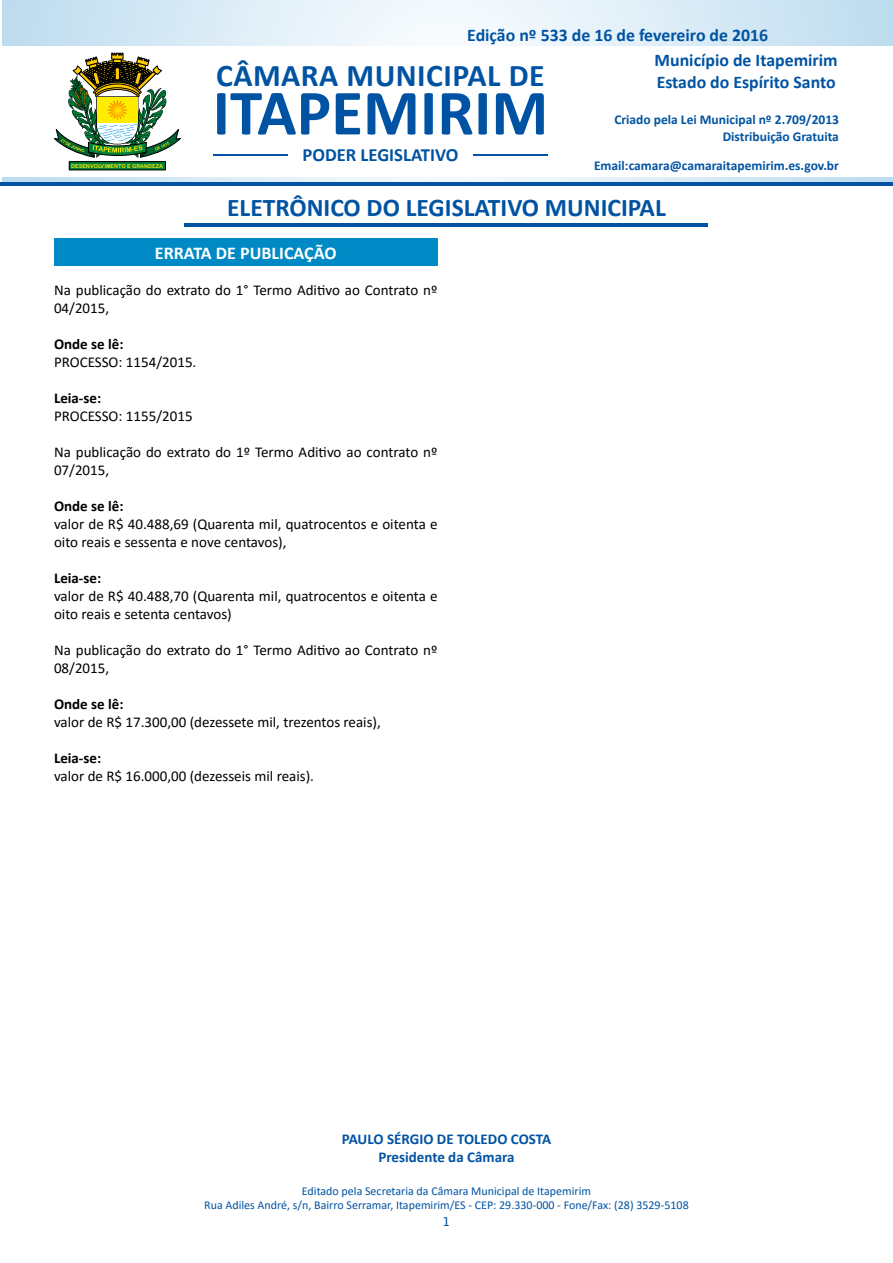
<style>
.page{position:relative;width:893px;height:1263px;background:#fff}
.page>*{position:absolute;margin:0;border:0;box-sizing:border-box;transform-origin:0 0}
.t1{font:700 65.1px "Calibri";color:#0053a2}
.t2{font:700 31.65px "Calibri";letter-spacing:.015em;color:#0053a2}
.t3{font:700 25.5px "Calibri";color:#0053a2}
.t4{font:700 18.6px "Calibri";color:#0053a2}
.t5{font:700 18px "Calibri";color:#fff}
.t6{font:700 17.85px/21.3px "Calibri";color:#0053a2}
.t7{font:15px/18px "Calibri";color:#000}
.t8{font:700 15px "Calibri";color:#000}
.t9{font:700 15px/18px "Calibri";color:#0053a2;text-align:center}
.t10{font:700 13.5px/16.2px "Calibri";color:#0053a2;text-align:right}
.t11{font:12px/14.4px "Calibri";color:#0053a2;text-align:center}
.t12{font:700 12px "Bell Gothic Std";color:#0053a2}
.t13{font:5.4px "Arial Rounded MT Bold";color:#ffed00}
</style>
<div class="page">
<svg style="left:3px;top:0;width:890px;height:182px"></svg>
<div style="left:3px;top:46px;width:890px;height:131px;background:#fff"></div>
<hr style="left:0;top:182px;width:893px;height:3px;background:#0053a2">
<hr style="left:185px;top:223px;width:523px;height:4px;background:#0053a2">
<div style="left:69px;top:162px;width:96px;height:8px;background:#008038"></div>
<div style="left:69px;top:161px;width:97px;height:9px;border:1px solid #000"></div>
<svg style="left:54px;top:53px;width:127px;height:105px"></svg>
<hr style="left:213px;top:155px;width:74px;height:1px;background:#0053a2">
<hr style="left:473px;top:155px;width:75px;height:1px;background:#0053a2">
<div style="left:54px;top:238px;width:383px;height:28px;background:#008ac5"></div>
<p class="t6" style="left:467px;top:24px;width:302px">Edição nº 533 de 16 de fevereiro de 2016</p>
<p class="t13" style="left:71px;top:163px;width:93px">DESENVOLVIMENTO E GRANDEZA</p>
<h2 class="t2" style="left:216px;top:53px;width:330px">CÂMARA MUNICIPAL DE</h2>
<h1 class="t1" style="left:213px;top:67px;width:337px">ITAPEMIRIM</h1>
<p class="t4" style="left:302px;top:142px;width:157px">PODER LEGISLATIVO</p>
<p class="t6" style="left:655px;top:49px;width:185px">Município de Itapemirim<br>Estado do Espírito Santo</p>
<p class="t10" style="left:614px;top:111px;width:226px">Criado pela Lei Municipal nº 2.709/2013<br>Distribuição Gratuita</p>
<p class="t10" style="left:594px;top:157px;width:246px">Email:camara@camaraitapemirim.es.gov.br</p>
<h3 class="t3" style="left:227px;top:190px;width:440px">ELETRÔNICO DO LEGISLATIVO MUNICIPAL</h3>
<p class="t5" style="left:155px;top:240px;width:183px">ERRATA DE PUBLICAÇÃO</p>
<p class="t7" style="left:54px;top:281px;width:385px">Na publicação do extrato do 1° Termo Aditivo ao Contrato nº<br>04/2015,</p>
<p class="t8" style="left:54px;top:333px;width:71px">Onde se lê:</p>
<p class="t7" style="left:54px;top:353px;width:144px">PROCESSO: 1154/2015.</p>
<p class="t8" style="left:54px;top:387px;width:49px">Leia-se:</p>
<p class="t7" style="left:54px;top:407px;width:140px">PROCESSO: 1155/2015</p>
<p class="t7" style="left:54px;top:443px;width:385px">Na publicação do extrato do 1º Termo Aditivo ao contrato nº<br>07/2015,</p>
<p class="t8" style="left:54px;top:495px;width:71px">Onde se lê:</p>
<p class="t7" style="left:54px;top:515px;width:385px">valor de R$ 40.488,69 (Quarenta mil, quatrocentos e oitenta e oito reais e sessenta e nove centavos),</p>
<p class="t8" style="left:54px;top:567px;width:49px">Leia-se:</p>
<p class="t7" style="left:54px;top:587px;width:385px">valor de R$ 40.488,70 (Quarenta mil, quatrocentos e oitenta e oito reais e setenta centavos)</p>
<p class="t7" style="left:54px;top:641px;width:385px">Na publicação do extrato do 1° Termo Aditivo ao Contrato nº<br>08/2015,</p>
<p class="t8" style="left:54px;top:693px;width:71px">Onde se lê:</p>
<p class="t7" style="left:54px;top:713px;width:328px">valor de R$ 17.300,00 (dezessete mil, trezentos reais),</p>
<p class="t8" style="left:54px;top:747px;width:49px">Leia-se:</p>
<p class="t7" style="left:54px;top:767px;width:261px">valor de R$ 16.000,00 (dezesseis mil reais).</p>
<p class="t9" style="left:342px;top:1130px;width:211px">PAULO SÉRGIO DE TOLEDO COSTA<br>Presidente da Câmara</p>
<p class="t11" style="left:204px;top:1183px;width:486px">Editado pela Secretaria da Câmara Municipal de Itapemirim<br>Rua Adiles André, s/n, Bairro Serramar, Itapemirim/ES - CEP: 29.330-000 - Fone/Fax: (28) 3529-5108</p>
<p class="t12" style="left:443px;top:1214px;width:8px">1</p>
</div>
